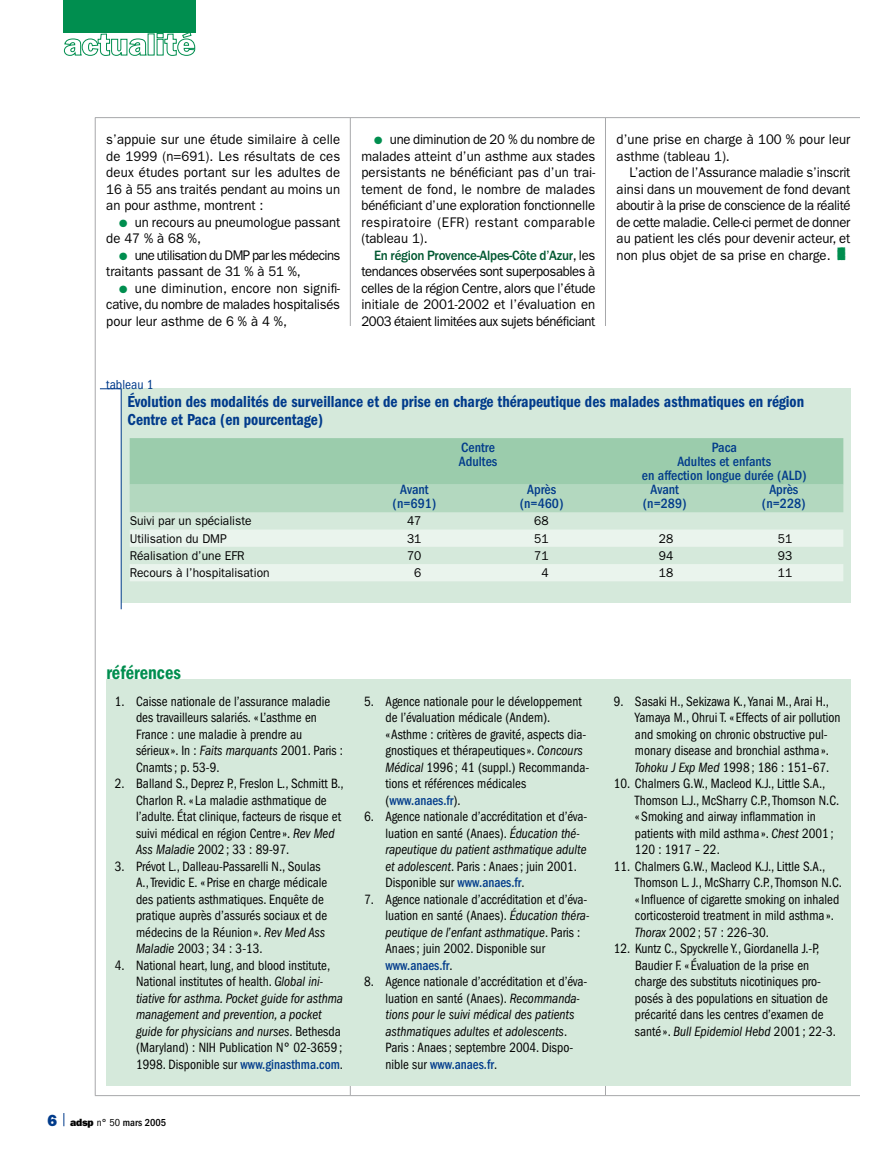
<style>
.page{position:relative;width:893px;height:1149px;background:#fff}
.page>*{position:absolute;margin:0;border:0;box-sizing:border-box;transform-origin:0 0}
.t1{font:19.5px "ITC Franklin Gothic Std Dm Cd";color:#008e4f;scale:.94 1}
.t2{font:16.5px/18px "ITC Franklin Gothic Std Dm Cd";color:#013b8b;scale:.94 1}
.t3{font:condensed 13.95px/16.5px "ITC Franklin Gothic Std";color:#000;scale:.94 1}
.t4{font:13.95px/16.5px "ITC Franklin Gothic Std";color:#000;text-align:justify;scale:.94 1}
.t5{font:500 condensed 13.95px/14.5px "ITC Franklin Gothic Std";color:#013b8b;text-align:center}
.t6{font:13.95px/16.5px "ITC Franklin Gothic Std";letter-spacing:-.045em;color:#000;scale:.94 1}
.t7{font:condensed 13.5px "ITC Franklin Gothic Std";color:#013b8b}
.t8{font:12.75px "ITC Franklin Gothic Std";color:#000;scale:.94 1}
.t9{font:500 condensed 10.5px "ITC Franklin Gothic Std";color:#000}
.t10{font:10.5px "Zapf Dingbats Std";color:#008e4f}
.s1{font-family:"Ph Fpictos";font-weight:600;font-size:15px;color:#008e4f}
.s2{font-weight:500;color:#005730}
.s3{font-style:italic}
.s4{font-weight:500;color:#013b8b}
.s5{font-family:"ITC Franklin Gothic Std Hvy";font-weight:400;font-stretch:normal}
.s6{font-weight:400}
</style>
<div class="page">
<svg style="left:64px;top:1113px;width:1px;height:12px"></svg>
<hr style="left:350px;top:118px;width:1px;height:976px;background:#a7a8aa">
<hr style="left:605px;top:118px;width:1px;height:976px;background:#a7a8aa">
<hr style="left:860px;top:118px;width:1px;height:976px;background:#a7a8aa">
<hr style="left:95px;top:118px;width:1px;height:976px;background:#a7a8aa">
<hr style="left:95px;top:117px;width:798px;height:1px;background:#a7a8aa">
<hr style="left:95px;top:1094px;width:798px;height:1px;background:#a7a8aa">
<div style="left:64px;top:0;width:132px;height:33px;background:#008e4f"></div>
<svg style="left:64px;top:33px;width:83px;height:23px"></svg>
<svg style="left:156px;top:33px;width:40px;height:23px"></svg>
<div style="left:121px;top:388px;width:729px;height:215px;background:#d5e9db"></div>
<svg style="left:100px;top:388px;width:22px;height:221px"></svg>
<svg style="left:130px;top:438px;width:713px;height:74px"></svg>
<svg style="left:130px;top:530px;width:713px;height:51px"></svg>
<div style="left:861px;top:111px;width:32px;height:985px;background:#fff"></div>
<div style="left:106px;top:678px;width:744px;height:407px;background:#d5e9db"></div>
<p class="t4" style="left:106px;top:131px;width:250px">s’appuie sur une étude similaire à celle de 1999 (n=691). Les résultats de ces deux études portant sur les adultes de 16 à 55 ans traités pendant au moins un an pour asthme, montrent :</p>
<p class="t4" style="left:106px;top:214px;width:250px;text-indent:28px">un recours au pneumologue passant de 47 % à 68 %,</p>
<p class="t6" style="left:106px;top:247px;width:250px;text-indent:28px">une utilisation du DMP par les médecins traitants passant de 31 % à 51 %,</p>
<p class="t4" style="left:106px;top:280px;width:250px;text-indent:28px">une diminution, encore non signifi&shy;cative, du nombre de malades hospitalisés pour leur asthme de 6 % à 4 %,</p>
<p class="t10" style="left:119px;top:218px;width:10px">●</p>
<p class="t10" style="left:119px;top:251px;width:10px">●</p>
<p class="t10" style="left:119px;top:284px;width:10px">●</p>
<p class="t10" style="left:374px;top:135px;width:10px">●</p>
<p class="t4" style="left:617px;top:131px;width:250px">d’une prise en charge à 100 % pour leur asthme (tableau 1).</p>
<p class="t4" style="left:617px;top:164px;width:251px;text-indent:13px">L’action de l’Assurance maladie s’inscrit ainsi dans un mouvement de fond devant aboutir à la prise de conscience de la réalité de cette maladie. Celle-ci permet de donner au patient les clés pour devenir acteur, et non plus objet de sa prise en charge. <span class="s1">E</span></p>
<p class="t4" style="left:361px;top:131px;width:250px;text-indent:28px">une diminution de 20 % du nombre de malades atteint d’un asthme aux stades persistants ne bénéficiant pas d’un trai&shy;tement de fond, le nombre de malades bénéficiant d’une exploration fonctionnelle respiratoire (EFR) restant comparable (tableau 1).</p>
<p class="t4" style="left:361px;top:247px;width:250px;text-indent:13px"><span class="s2">En région Provence-Alpes-Côte d’Azur</span>, les tendances observées sont superposables à celles de la région Centre, alors que l’étude initiale de 2001-2002 et l’évaluation en 2003 étaient limitées aux sujets bénéficiant</p>
<p class="t7" style="left:106px;top:376px;width:49px">tableau 1</p>
<p class="t2" style="left:128px;top:392px;width:721px">Évolution des modalités de surveillance et de prise en charge thérapeutique des malades asthmatiques en région<br>Centre et Paca (en pourcentage)</p>
<p class="t5" style="left:461px;top:440px;width:35px">Centre</p>
<p class="t5" style="left:712px;top:440px;width:27px">Paca</p>
<p class="t5" style="left:459px;top:454px;width:40px">Adultes</p>
<p class="t5" style="left:642px;top:454px;width:166px">Adultes et enfants<br>en affection longue durée (ALD)</p>
<p class="t5" style="left:400px;top:482px;width:30px">Avant</p>
<p class="t5" style="left:527px;top:482px;width:31px">Après</p>
<p class="t5" style="left:650px;top:482px;width:30px">Avant</p>
<p class="t5" style="left:769px;top:482px;width:31px">Après</p>
<p class="t5" style="left:392px;top:496px;width:45px">(n=691)</p>
<p class="t5" style="left:520px;top:496px;width:45px">(n=460)</p>
<p class="t5" style="left:643px;top:496px;width:45px">(n=289)</p>
<p class="t5" style="left:762px;top:496px;width:45px">(n=228)</p>
<p class="t8" style="left:130px;top:513px;width:131px">Suivi par un spécialiste</p>
<p class="t8" style="left:407px;top:513px;width:17px">47</p>
<p class="t8" style="left:534px;top:513px;width:17px">68</p>
<p class="t8" style="left:130px;top:530px;width:105px">Utilisation du DMP</p>
<p class="t8" style="left:407px;top:530px;width:17px">31</p>
<p class="t8" style="left:534px;top:530px;width:17px">51</p>
<p class="t8" style="left:659px;top:530px;width:17px">28</p>
<p class="t8" style="left:778px;top:530px;width:17px">51</p>
<p class="t8" style="left:130px;top:548px;width:124px">Réalisation d’une EFR</p>
<p class="t8" style="left:407px;top:548px;width:17px">70</p>
<p class="t8" style="left:534px;top:548px;width:17px">71</p>
<p class="t8" style="left:659px;top:548px;width:17px">94</p>
<p class="t8" style="left:778px;top:548px;width:17px">93</p>
<p class="t8" style="left:130px;top:565px;width:150px">Recours à l’hospitalisation</p>
<p class="t8" style="left:414px;top:565px;width:9px">6</p>
<p class="t8" style="left:541px;top:565px;width:9px">4</p>
<p class="t8" style="left:659px;top:565px;width:17px">18</p>
<p class="t8" style="left:778px;top:565px;width:17px">11</p>
<h1 class="t1" style="left:106px;top:661px;width:81px">références</h1>
<p class="t3" style="left:136px;top:692px;width:222px;text-indent:-21px">1. Caisse nationale de l’assurance maladie des travailleurs salariés. «L’asthme en France : une maladie à prendre au sérieux». In : <span class="s3">Faits marquants</span> 2001. Paris :<br>Cnamts; p. 53-9.</p>
<p class="t3" style="left:136px;top:775px;width:222px;text-indent:-21px">2. Balland S., Deprez P., Freslon L., Schmitt B., Charlon R. «La maladie asthmatique de l’adulte. État clinique, facteurs de risque et suivi médical en région Centre ». <span class="s3">Rev Med Ass Maladie</span> 2002; 33 : 89-97.</p>
<p class="t3" style="left:136px;top:857px;width:205px;text-indent:-21px">3. Prévot L., Dalleau-Passarelli N., Soulas A., Trevidic E. « Prise en charge médicale des patients asthmatiques. Enquête de pratique auprès d’assurés sociaux et de médecins de la Réunion ». <span class="s3">Rev Med Ass Maladie</span> 2003; 34 : 3-13.</p>
<p class="t3" style="left:136px;top:956px;width:222px;text-indent:-21px">4. National heart, lung, and blood institute, National institutes of health. <span class="s3">Global ini&shy;tiative for asthma. Pocket guide for asthma management and prevention, a pocket guide for physicians and nurses</span>. Bethesda (Maryland) : NIH Publication N° 02-3659; 1998. Disponible sur <span class="s4">www.ginasthma.com</span>.</p>
<p class="t9" style="left:70px;top:1115px;width:98px"><span class="s5">adsp</span> <span class="s6">n° 50</span> mars 2005</p>
<p class="t3" style="left:385px;top:692px;width:218px;text-indent:-21px">5. Agence nationale pour le développement de l’évaluation médicale (Andem). «Asthme : critères de gravité, aspects dia&shy;gnostiques et thérapeutiques». <span class="s3">Concours Médical</span> 1996; 41 (suppl.) Recommanda&shy;tions et références médicales (<span class="s4">www.anaes.fr</span>).</p>
<p class="t3" style="left:385px;top:808px;width:216px;text-indent:-21px">6. Agence nationale d’accréditation et d’éva&shy;luation en santé (Anaes). <span class="s3">Éducation thé&shy;rapeutique du patient asthmatique adulte et adolescent</span>. Paris : Anaes; juin 2001.<br>Disponible sur <span class="s4">www.anaes.fr</span>.</p>
<p class="t3" style="left:385px;top:890px;width:218px;text-indent:-21px">7. Agence nationale d’accréditation et d’éva&shy;luation en santé (Anaes). <span class="s3">Éducation théra&shy;peutique de l’enfant asthmatique</span>. Paris :<br>Anaes; juin 2002. Disponible sur <span class="s4">www.anaes.fr</span>.</p>
<p class="t3" style="left:385px;top:973px;width:216px;text-indent:-21px">8. Agence nationale d’accréditation et d’éva&shy;luation en santé (Anaes). <span class="s3">Recommanda&shy;tions pour le suivi médical des patients asthmatiques adultes et adolescents</span>.<br>Paris : Anaes; septembre 2004. Dispo&shy;nible sur <span class="s4">www.anaes.fr</span>.</p>
<p class="t3" style="left:635px;top:692px;width:220px;text-indent:-21px">9. Sasaki H., Sekizawa K., Yanai M., Arai H., Yamaya M., Ohrui T. « Effects of air pollution and smoking on chronic obstructive pul&shy;monary disease and bronchial asthma ».<br><span class="s3">Tohoku J Exp Med</span> 1998; 186 : 151–67.</p>
<p class="t3" style="left:635px;top:775px;width:219px;text-indent:-21px">10. Chalmers G.W., Macleod K.J., Little S.A., Thomson L.J., McSharry C.P., Thomson N.C. «Smoking and airway inflammation in patients with mild asthma ». <span class="s3">Chest</span> 2001; 120 : 1917 – 22.</p>
<p class="t3" style="left:635px;top:857px;width:222px;text-indent:-21px">11. Chalmers G.W., Macleod K.J., Little S.A., Thomson L. J., McSharry C.P., Thomson N.C. «Influence of cigarette smoking on inhaled corticosteroid treatment in mild asthma ».<br><span class="s3">Thorax</span> 2002; 57 : 226–30.</p>
<p class="t3" style="left:635px;top:940px;width:215px;text-indent:-21px">12. Kuntz C., Spyckrelle Y., Giordanella J.-P, Baudier F. « Évaluation de la prise en charge des substituts nicotiniques pro&shy;posés à des populations en situation de précarité dans les centres d’examen de santé ». <span class="s3">Bull Epidemiol Hebd</span> 2001; 22-3.</p>
</div>
